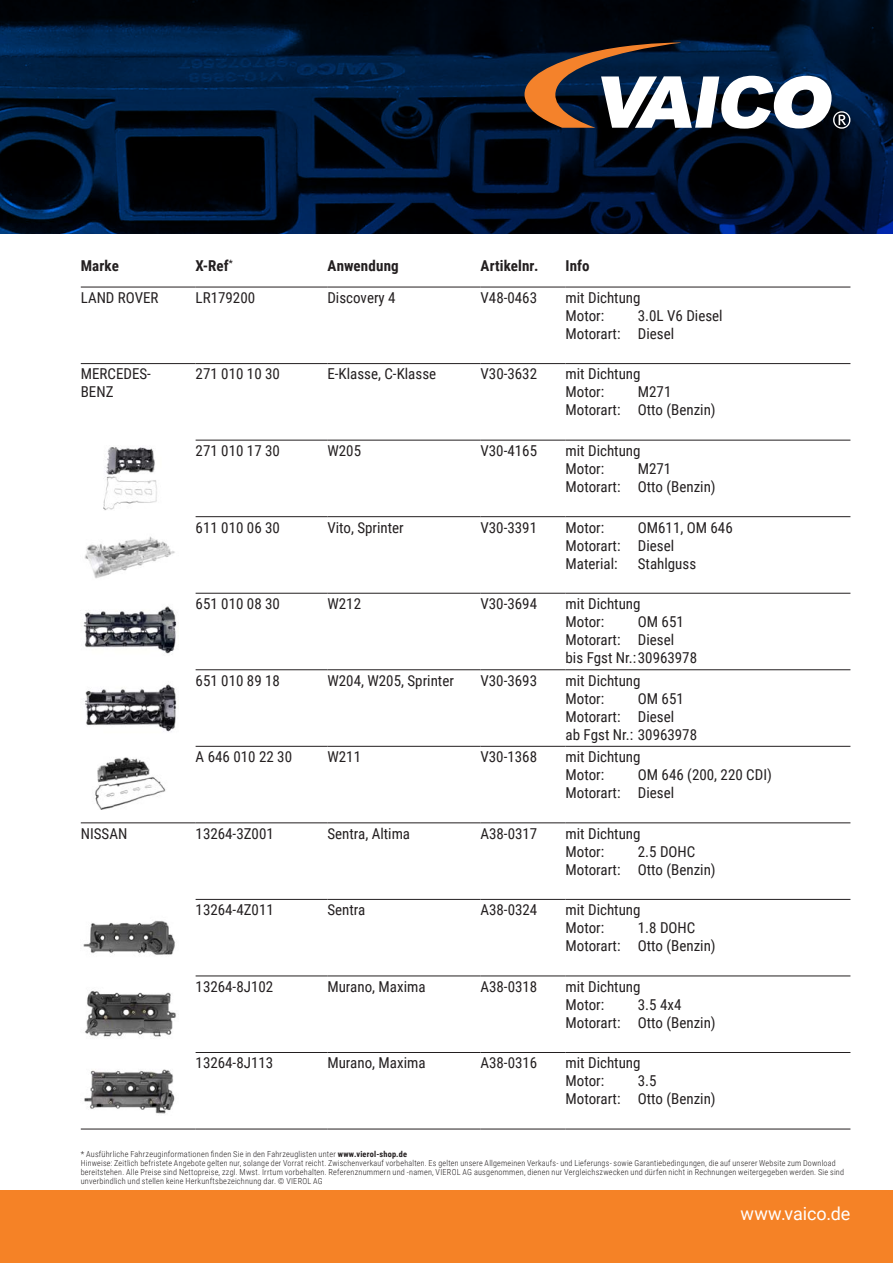
<style>
.page{position:relative;width:893px;height:1263px;background:#fff}
.page>*{position:absolute;margin:0;border:0;box-sizing:border-box;transform-origin:0 0}
.t1{font:18px "Roboto";color:#fff}
.t2{font:15px/18px "Roboto Condensed";color:#231f20}
.t3{font:700 15px "Roboto Condensed";letter-spacing:.01em;color:#231f20}
.t4{font:300 8.25px/9px "Roboto Condensed";letter-spacing:.025em;color:#231f20}
.s1{font-weight:700}
</style>
<div class="page">
<svg style="left:0;top:0;width:893px;height:234px"></svg>
<div style="left:0;top:1191px;width:893px;height:72px;background:#f58226"></div>
<svg style="left:524px;top:43px;width:326px;height:86px"></svg>
<hr style="left:81px;top:363px;width:115px;height:1px;background:#231f20">
<hr style="left:81px;top:823px;width:115px;height:1px;background:#231f20">
<hr style="left:81px;top:1129px;width:115px;height:1px;background:#231f20">
<hr style="left:196px;top:287px;width:131px;height:1px;background:#231f20">
<hr style="left:327px;top:287px;width:153px;height:1px;background:#231f20">
<hr style="left:480px;top:287px;width:86px;height:1px;background:#231f20">
<hr style="left:566px;top:287px;width:284px;height:1px;background:#231f20">
<hr style="left:196px;top:363px;width:131px;height:1px;background:#231f20">
<hr style="left:327px;top:363px;width:153px;height:1px;background:#231f20">
<hr style="left:480px;top:363px;width:86px;height:1px;background:#231f20">
<hr style="left:566px;top:363px;width:284px;height:1px;background:#231f20">
<hr style="left:196px;top:440px;width:131px;height:1px;background:#231f20">
<hr style="left:327px;top:440px;width:153px;height:1px;background:#231f20">
<hr style="left:480px;top:440px;width:86px;height:1px;background:#231f20">
<hr style="left:566px;top:440px;width:284px;height:1px;background:#231f20">
<hr style="left:196px;top:516px;width:131px;height:1px;background:#231f20">
<hr style="left:327px;top:516px;width:153px;height:1px;background:#231f20">
<hr style="left:480px;top:516px;width:86px;height:1px;background:#231f20">
<hr style="left:566px;top:516px;width:284px;height:1px;background:#231f20">
<hr style="left:196px;top:593px;width:131px;height:1px;background:#231f20">
<hr style="left:327px;top:593px;width:153px;height:1px;background:#231f20">
<hr style="left:480px;top:593px;width:86px;height:1px;background:#231f20">
<hr style="left:566px;top:593px;width:284px;height:1px;background:#231f20">
<hr style="left:196px;top:669px;width:131px;height:1px;background:#231f20">
<hr style="left:327px;top:669px;width:153px;height:1px;background:#231f20">
<hr style="left:480px;top:669px;width:86px;height:1px;background:#231f20">
<hr style="left:566px;top:669px;width:284px;height:1px;background:#231f20">
<hr style="left:196px;top:746px;width:131px;height:1px;background:#231f20">
<hr style="left:327px;top:746px;width:153px;height:1px;background:#231f20">
<hr style="left:480px;top:746px;width:86px;height:1px;background:#231f20">
<hr style="left:566px;top:746px;width:284px;height:1px;background:#231f20">
<hr style="left:196px;top:823px;width:131px;height:1px;background:#231f20">
<hr style="left:327px;top:823px;width:153px;height:1px;background:#231f20">
<hr style="left:480px;top:823px;width:86px;height:1px;background:#231f20">
<hr style="left:566px;top:823px;width:284px;height:1px;background:#231f20">
<hr style="left:196px;top:899px;width:131px;height:1px;background:#231f20">
<hr style="left:327px;top:899px;width:153px;height:1px;background:#231f20">
<hr style="left:480px;top:899px;width:86px;height:1px;background:#231f20">
<hr style="left:566px;top:899px;width:284px;height:1px;background:#231f20">
<hr style="left:196px;top:976px;width:131px;height:1px;background:#231f20">
<hr style="left:327px;top:976px;width:153px;height:1px;background:#231f20">
<hr style="left:480px;top:976px;width:86px;height:1px;background:#231f20">
<hr style="left:566px;top:976px;width:284px;height:1px;background:#231f20">
<hr style="left:196px;top:1052px;width:131px;height:1px;background:#231f20">
<hr style="left:327px;top:1052px;width:153px;height:1px;background:#231f20">
<hr style="left:480px;top:1052px;width:86px;height:1px;background:#231f20">
<hr style="left:566px;top:1052px;width:284px;height:1px;background:#231f20">
<hr style="left:196px;top:1129px;width:131px;height:1px;background:#231f20">
<hr style="left:327px;top:1129px;width:153px;height:1px;background:#231f20">
<hr style="left:480px;top:1129px;width:86px;height:1px;background:#231f20">
<hr style="left:566px;top:1129px;width:284px;height:1px;background:#231f20">
<hr style="left:81px;top:287px;width:115px;height:1px;background:#231f20">
<img style="left:103px;top:447px;width:54px;height:63px">
<img style="left:84px;top:536px;width:91px;height:43px">
<img style="left:83px;top:606px;width:94px;height:48px">
<img style="left:85px;top:684px;width:92px;height:48px">
<img style="left:95px;top:757px;width:71px;height:53px">
<img style="left:83px;top:920px;width:92px;height:35px">
<img style="left:85px;top:991px;width:91px;height:46px">
<img style="left:84px;top:1069px;width:91px;height:45px">
<p class="t3" style="left:81px;top:255px;width:40px">Marke</p>
<p class="t3" style="left:196px;top:255px;width:39px">X-Ref<sup>*</sup></p>
<p class="t3" style="left:327px;top:255px;width:73px">Anwendung</p>
<p class="t3" style="left:480px;top:255px;width:59px">Artikelnr.</p>
<p class="t3" style="left:566px;top:255px;width:26px">Info</p>
<p class="t2" style="left:81px;top:288px;width:79px">LAND ROVER</p>
<p class="t2" style="left:196px;top:288px;width:61px">LR179200</p>
<p class="t2" style="left:327px;top:288px;width:70px">Discovery 4</p>
<p class="t2" style="left:480px;top:288px;width:58px">V48-0463</p>
<p class="t2" style="left:566px;top:288px;width:77px">mit Dichtung<br>Motor:</p>
<p class="t2" style="left:566px;top:306px;width:159px;text-indent:72px">3.0L V6 Diesel<br>Motorart: Diesel</p>
<p class="t2" style="left:81px;top:365px;width:72px">MERCEDES-<br>BENZ</p>
<p class="t2" style="left:196px;top:365px;width:86px">271 010 10 30</p>
<p class="t2" style="left:327px;top:365px;width:110px">E-Klasse, C-Klasse</p>
<p class="t2" style="left:480px;top:365px;width:58px">V30-3632</p>
<p class="t2" style="left:566px;top:365px;width:77px">mit Dichtung<br>Motor:</p>
<p class="t2" style="left:566px;top:383px;width:152px;text-indent:72px">M271<br>Motorart: Otto (Benzin)</p>
<p class="t2" style="left:196px;top:441px;width:86px">271 010 17 30</p>
<p class="t2" style="left:327px;top:441px;width:35px">W205</p>
<p class="t2" style="left:480px;top:441px;width:58px">V30-4165</p>
<p class="t2" style="left:566px;top:441px;width:77px">mit Dichtung<br>Motor:</p>
<p class="t2" style="left:566px;top:459px;width:152px;text-indent:72px">M271<br>Motorart: Otto (Benzin)</p>
<p class="t2" style="left:196px;top:518px;width:86px">611 010 06 30</p>
<p class="t2" style="left:327px;top:518px;width:78px">Vito, Sprinter</p>
<p class="t2" style="left:480px;top:518px;width:58px">V30-3391</p>
<p class="t2" style="left:566px;top:518px;width:40px">Motor:</p>
<p class="t2" style="left:566px;top:518px;width:169px;text-indent:72px">OM611, OM 646<br>Motorart: Diesel<br>Material:</p>
<p class="t2" style="left:638px;top:554px;width:60px">Stahlguss</p>
<p class="t2" style="left:196px;top:594px;width:86px">651 010 08 30</p>
<p class="t2" style="left:327px;top:594px;width:35px">W212</p>
<p class="t2" style="left:480px;top:594px;width:58px">V30-3694</p>
<p class="t2" style="left:566px;top:594px;width:77px">mit Dichtung<br>Motor:</p>
<p class="t2" style="left:566px;top:612px;width:133px;text-indent:72px">OM 651<br>Motorart: Diesel<br>bis Fgst Nr.:30963978</p>
<p class="t2" style="left:196px;top:671px;width:86px">651 010 89 18</p>
<p class="t2" style="left:327px;top:671px;width:128px">W204, W205, Sprinter</p>
<p class="t2" style="left:480px;top:671px;width:58px">V30-3693</p>
<p class="t2" style="left:566px;top:671px;width:77px">mit Dichtung<br>Motor:</p>
<p class="t2" style="left:566px;top:689px;width:133px;text-indent:72px">OM 651<br>Motorart: Diesel<br>ab Fgst Nr.: 30963978</p>
<p class="t2" style="left:196px;top:747px;width:98px">A 646 010 22 30</p>
<p class="t2" style="left:327px;top:747px;width:35px">W211</p>
<p class="t2" style="left:480px;top:747px;width:58px">V30-1368</p>
<p class="t2" style="left:566px;top:747px;width:77px">mit Dichtung<br>Motor:</p>
<p class="t2" style="left:566px;top:765px;width:208px;text-indent:72px">OM 646 (200, 220 CDI)<br>Motorart: Diesel</p>
<p class="t2" style="left:81px;top:824px;width:48px">NISSAN</p>
<p class="t2" style="left:196px;top:824px;width:80px">13264-3Z001</p>
<p class="t2" style="left:327px;top:824px;width:84px">Sentra, Altima</p>
<p class="t2" style="left:480px;top:824px;width:58px">A38-0317</p>
<p class="t2" style="left:566px;top:824px;width:77px">mit Dichtung<br>Motor:</p>
<p class="t2" style="left:566px;top:842px;width:152px;text-indent:72px">2.5 DOHC<br>Motorart: Otto (Benzin)</p>
<p class="t2" style="left:196px;top:900px;width:80px">13264-4Z011</p>
<p class="t2" style="left:327px;top:900px;width:39px">Sentra</p>
<p class="t2" style="left:480px;top:900px;width:58px">A38-0324</p>
<p class="t2" style="left:566px;top:900px;width:77px">mit Dichtung<br>Motor:</p>
<p class="t2" style="left:566px;top:918px;width:152px;text-indent:72px">1.8 DOHC<br>Motorart: Otto (Benzin)</p>
<p class="t2" style="left:196px;top:977px;width:79px">13264-8J102</p>
<p class="t2" style="left:327px;top:977px;width:100px">Murano, Maxima</p>
<p class="t2" style="left:480px;top:977px;width:58px">A38-0318</p>
<p class="t2" style="left:566px;top:977px;width:77px">mit Dichtung<br>Motor:</p>
<p class="t2" style="left:566px;top:995px;width:152px;text-indent:72px">3.5 4x4<br>Motorart: Otto (Benzin)</p>
<p class="t2" style="left:196px;top:1053px;width:79px">13264-8J113</p>
<p class="t2" style="left:327px;top:1053px;width:100px">Murano, Maxima</p>
<p class="t2" style="left:480px;top:1053px;width:58px">A38-0316</p>
<p class="t2" style="left:566px;top:1053px;width:77px">mit Dichtung<br>Motor:</p>
<p class="t2" style="left:566px;top:1071px;width:152px;text-indent:72px">3.5<br>Motorart: Otto (Benzin)</p>
<p class="t4" style="left:81px;top:1149px;width:765px">* Ausführliche Fahrzeuginformationen finden Sie in den Fahrzeuglisten unter <span class="s1">www.vierol-shop.de<br></span>Hinweise: Zeitlich befristete Angebote gelten nur, solange der Vorrat reicht. Zwischenverkauf vorbehalten. Es gelten unsere Allgemeinen Verkaufs- und Lieferungs- sowie Garantiebedingungen, die auf unserer Website zum Download bereitstehen. Alle Preise sind Nettopreise, zzgl. Mwst. Irrtum vorbehalten. Referenznummern und -namen, VIEROL AG ausgenommen, dienen nur Vergleichszwecken und dürfen nicht in Rechnungen weitergegeben werden. Sie sind unverbindlich und stellen keine Herkunftsbezeichnung dar. © VIEROL AG</p>
<p class="t1" style="left:740px;top:1201px;width:112px">www.vaico.de</p>
</div>
